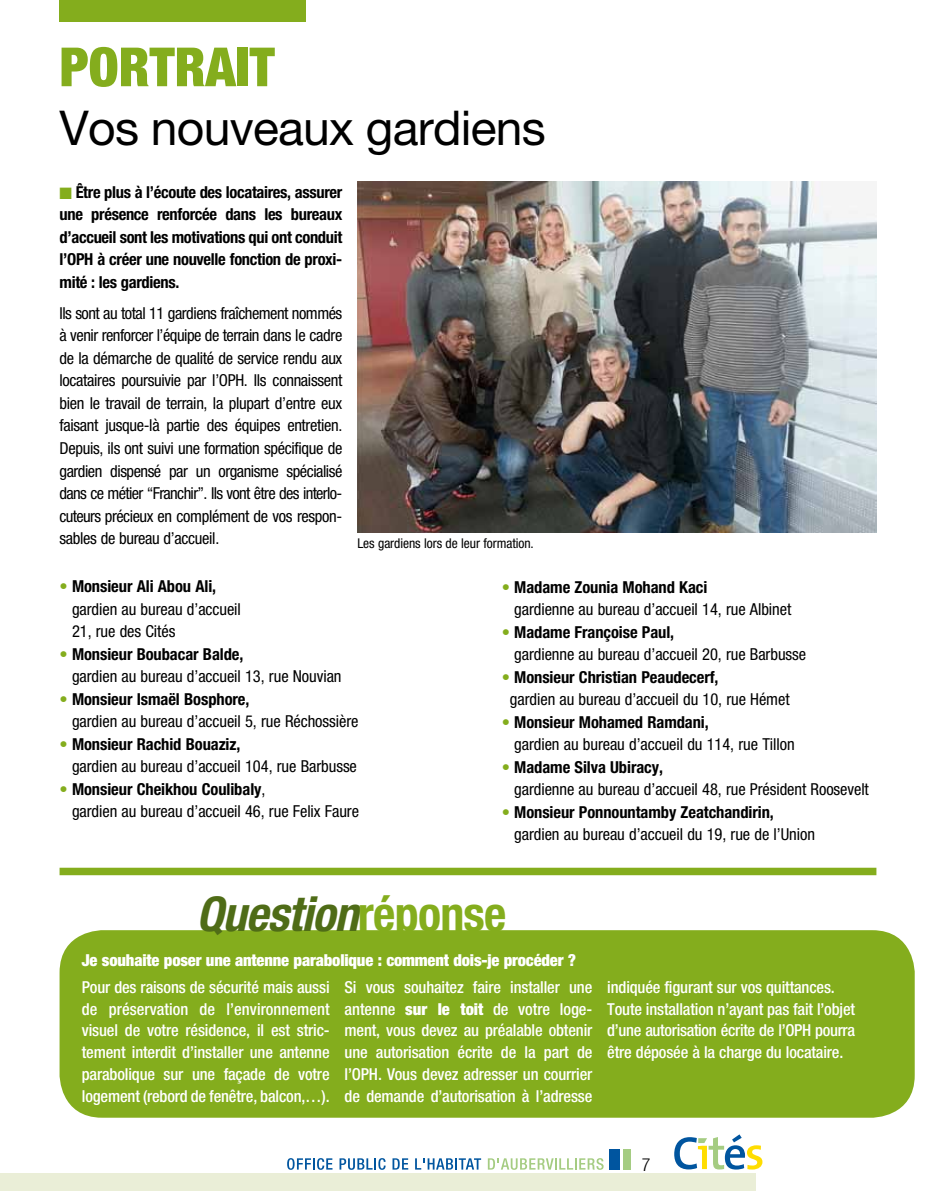
<style>
.page{position:relative;width:936px;height:1191px;background:#fff}
.page>*{position:absolute;margin:0;border:0;box-sizing:border-box;transform-origin:0 0}
.t1{font:900 condensed 54px "Helvetica Neue";color:#84ad1d}
.t2{font:48px "Helvetica Neue";letter-spacing:-.015em;color:#000}
.t3{font:italic 700 condensed 48px "Helvetica Neue";letter-spacing:-.015em;color:#4f6c17}
.t4{font:300 condensed 18px "Helvetica Neue";color:#000}
.t5{font:condensed 16.5px/22.5px "Helvetica Neue";letter-spacing:-.005em;color:#000}
.t6{font:500 condensed 16.5px/21.8px "Helvetica Neue";letter-spacing:-.01em;color:#fff;text-align:justify}
.t7{font:700 condensed 16.5px/22.5px "Helvetica Neue";letter-spacing:-.02em;color:#000;text-align:justify}
.t8{font:900 condensed 16.5px "Helvetica Neue";letter-spacing:-.01em;color:#fff}
.t9{font:condensed 13.5px "Helvetica Neue";letter-spacing:-.005em;color:#000}
.s1{color:#84ad1d}
.s2{font-weight:700}
.s3{font-style:normal;color:#84ad1d}
.s4{font-weight:900}
</style>
<div class="page">
<div style="left:609px;top:1149px;width:10px;height:20px;background:#00559f"></div>
<div style="left:623px;top:1149px;width:7px;height:20px;background:#a5cc82"></div>
<svg style="left:287px;top:1158px;width:45px;height:11px"></svg>
<svg style="left:339px;top:1158px;width:46px;height:11px"></svg>
<svg style="left:392px;top:1158px;width:16px;height:11px"></svg>
<svg style="left:415px;top:1158px;width:66px;height:11px"></svg>
<svg style="left:488px;top:1158px;width:115px;height:11px"></svg>
<svg style="left:674px;top:1134px;width:88px;height:35px"></svg>
<div style="left:0;top:1174px;width:755px;height:17px;background:#eaeed7"></div>
<div style="left:60px;top:0;width:246px;height:21px;background:#84ad1d"></div>
<img style="left:357px;top:181px;width:519px;height:352px">
<div style="left:60px;top:867px;width:816px;height:8px;background:#84ad1d"></div>
<div style="left:60px;top:930px;width:854px;height:187px;background:#84ad1d;border-radius:43px"></div>
<h1 class="t1" style="left:60px;top:34px;width:216px">PORTRAIT</h1>
<h2 class="t2" style="left:60px;top:100px;width:488px">Vos nouveaux gardiens</h2>
<p class="t7" style="left:60px;top:180px;width:284px"><span class="s1">■</span> être plus à l’écoute des locataires, assurer une présence renforcée dans les bureaux d’accueil sont les motivations qui ont conduit l’OPH à créer une nouvelle fonction de proxi&shy;mité : les gardiens.</p>
<p class="t5" style="left:60px;top:302px;width:284px;text-align:justify">Ils sont au total 11 gardiens fraîchement nommés à venir renforcer l’équipe de terrain dans le cadre de la démarche de qualité de service rendu aux locataires poursuivie par l’OPH. Ils connaissent bien le travail de terrain, la plupart d’entre eux faisant jusque-là partie des équipes entretien.<br>Depuis, ils ont suivi une formation spécifique de gardien dispensé par un organisme spécialisé dans ce métier “Franchir”. Ils vont être des interlo&shy;cuteurs précieux en complément de vos respon&shy;sables de bureau d’accueil.</p>
<p class="t5" style="left:72px;top:575px;width:170px;text-indent:-12px"><span class="s1">•</span> <span class="s2">Monsieur Ali Abou Ali, </span>gardien au bureau d’accueil<br>21, rue des Cités</p>
<p class="t5" style="left:72px;top:642px;width:271px;text-indent:-12px"><span class="s1">•</span> <span class="s2">Monsieur Boubacar Balde,<br></span>gardien au bureau d’accueil 13, rue Nouvian</p>
<p class="t5" style="left:72px;top:687px;width:288px;text-indent:-12px"><span class="s1">•</span> <span class="s2">Monsieur Ismaël Bosphore,<br></span>gardien au bureau d’accueil 5, rue Réchossière</p>
<p class="t5" style="left:72px;top:732px;width:286px;text-indent:-12px"><span class="s1">•</span> <span class="s2">Monsieur Rachid Bouaziz,<br></span>gardien au bureau d’accueil 104, rue Barbusse</p>
<p class="t5" style="left:72px;top:777px;width:288px;text-indent:-12px"><span class="s1">•</span> <span class="s2">Monsieur Cheikhou Coulibaly</span>,<br>gardien au bureau d’accueil 46, rue Felix Faure</p>
<p class="t9" style="left:357px;top:535px;width:178px">Les gardiens lors de leur formation.</p>
<p class="t5" style="left:514px;top:575px;width:278px;text-indent:-12px"><span class="s1">•</span> <span class="s2">Madame Zounia Mohand Kaci<br></span>gardienne au bureau d’accueil 14, rue Albinet</p>
<p class="t5" style="left:514px;top:620px;width:293px;text-indent:-12px"><span class="s1">•</span> <span class="s2">Madame Françoise Paul,<br></span>gardienne au bureau d’accueil 20, rue Barbusse</p>
<p class="t5" style="left:510px;top:665px;width:281px;text-indent:-8px"><span class="s1">•</span> <span class="s2">Monsieur Christian Peaudecerf,<br></span>gardien au bureau d’accueil du 10, rue Hémet</p>
<p class="t5" style="left:514px;top:710px;width:282px;text-indent:-12px"><span class="s1">•</span> <span class="s2">Monsieur Mohamed Ramdani,<br></span>gardien au bureau d’accueil du 114, rue Tillon</p>
<p class="t5" style="left:514px;top:755px;width:356px;text-indent:-12px"><span class="s1">•</span> <span class="s2">Madame Silva Ubiracy,<br></span>gardienne au bureau d’accueil 48, rue Président Roosevelt</p>
<p class="t5" style="left:514px;top:800px;width:302px;text-indent:-12px"><span class="s1">•</span> <span class="s2">Monsieur Ponnountamby Zeatchandirin, </span>gardien au bureau d’accueil du 19, rue de l’Union</p>
<h2 class="t3" style="left:196px;top:884px;width:311px">Question<span class="s3">réponse</span></h2>
<p class="t8" style="left:82px;top:949px;width:496px">Je souhaite poser une antenne parabolique : comment dois-je procéder ?</p>
<p class="t6" style="left:82px;top:975px;width:249px">Pour des raisons de sécurité mais aussi de préservation de l’environnement visuel de votre résidence, il est stric&shy;tement interdit d’installer une antenne parabolique sur une façade de votre logement (rebord de fenêtre, balcon,…).</p>
<p class="t6" style="left:344px;top:975px;width:249px">Si vous souhaitez faire installer une antenne <span class="s4">sur le toit</span> de votre loge&shy;ment, vous devez au préalable obtenir une autorisation écrite de la part de l’OPH. Vous devez adresser un courrier de demande d’autorisation à l’adresse</p>
<p class="t6" style="left:607px;top:975px;width:249px;text-align:left">indiquée figurant sur vos quittances.<br>Toute installation n’ayant pas fait l’objet d’une autorisation écrite de l’OPH pourra être déposée à la charge du locataire.</p>
<p class="t4" style="left:641px;top:1154px;width:10px">7</p>
</div>
